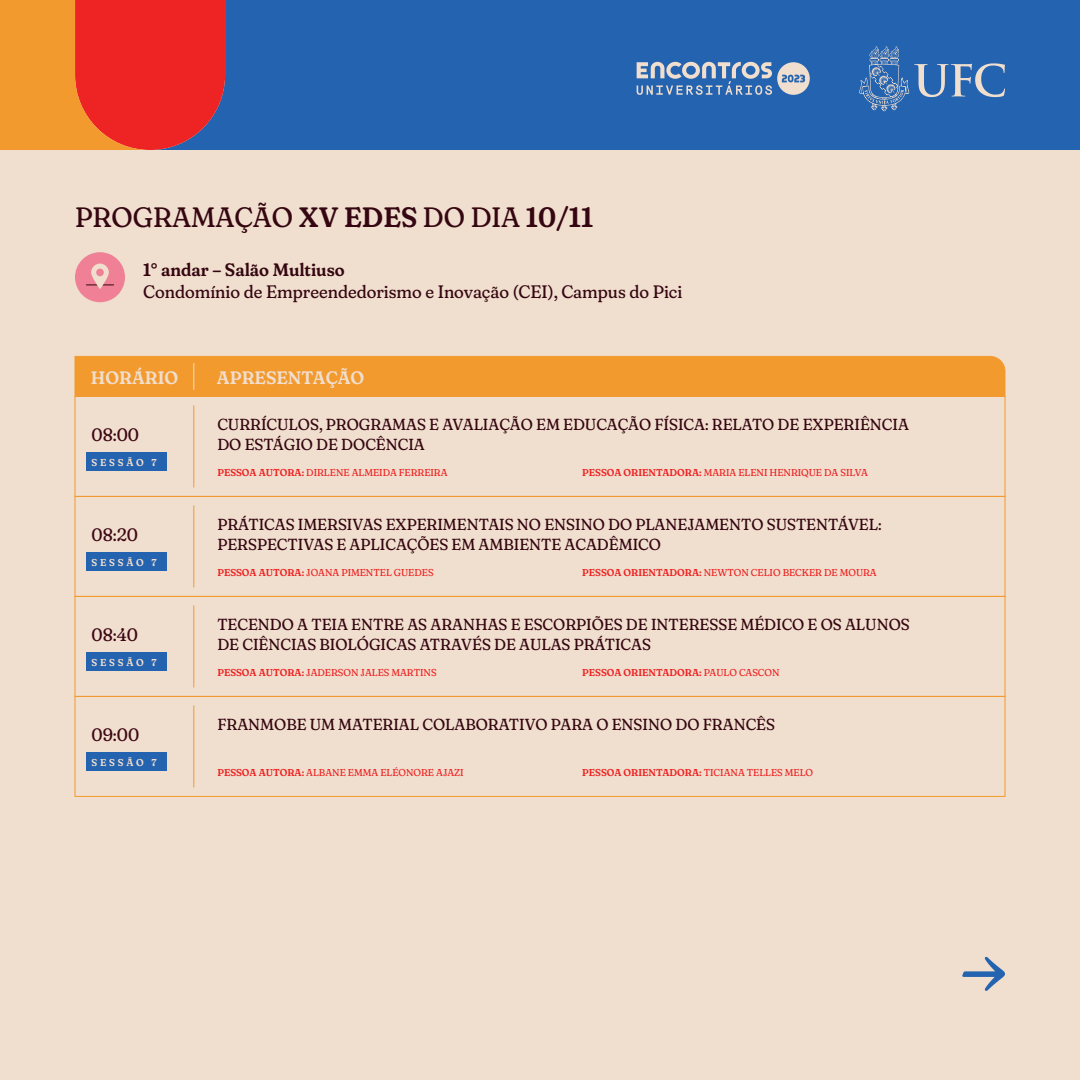
<style>
.page{position:relative;width:1080px;height:1080px;background:#f0dece}
.page>*{position:absolute;margin:0;border:0;box-sizing:border-box;transform-origin:0 0}
.t1{font:28px "Fraunces 72 pt Super Soft";color:#350611}
.t2{font:18px "Fraunces 72 pt Super Soft";color:#350611}
.t3{font:600 18px "Fraunces 72 pt Super Soft";color:#350611}
.t4{font:18px "Fraunces 72 pt Super Soft";color:#3d0613}
.t5{font:600 18px "Fraunces 72 pt Super Soft";color:#f0dece}
.t6{font:16px/19.2px "Fraunces 72 pt Super Soft";color:#350611}
.t7{font:10px "Fraunces 72 pt Super Soft";color:#ee2323}
.t8{font:600 10px "Fraunces 72 pt Super Soft";color:#ee2323}
.t9{font:600 10px "Fraunces 72 pt Super Soft";letter-spacing:.28em;color:#f0dece}
.s1{font-weight:600}
.s2{font-weight:400}
</style>
<div class="page">
<div style="left:225px;top:0;width:855px;height:150px;background:#2463b0"></div>
<svg style="left:0;top:0;width:225px;height:150px;background:#e8512c"></svg>
<svg style="left:858px;top:46px;width:147px;height:65px;background:#4375b4"></svg>
<svg style="left:637px;top:62px;width:173px;height:33px"></svg>
<div style="left:75px;top:252px;width:50px;height:50px;background:#ef8095;border-radius:50%"></div>
<svg style="left:86px;top:264px;width:28px;height:25px"></svg>
<div style="left:96px;top:269px;width:8px;height:7px;background:#ef8095;border-radius:50%"></div>
<hr style="left:193px;top:406px;width:1px;height:81px;background:#f39a2f">
<div style="left:74px;top:355px;width:932px;height:42px;background:#f39a2f"></div>
<div style="left:86px;top:452px;width:81px;height:19px;background:#2463b0"></div>
<div style="left:74px;top:496px;width:932px;height:101px;border:1px solid #f39a2f"></div>
<hr style="left:193px;top:506px;width:1px;height:81px;background:#f39a2f">
<div style="left:86px;top:552px;width:81px;height:19px;background:#2463b0"></div>
<div style="left:74px;top:596px;width:932px;height:101px;border:1px solid #f39a2f"></div>
<hr style="left:193px;top:606px;width:1px;height:81px;background:#f39a2f">
<div style="left:86px;top:652px;width:81px;height:19px;background:#2463b0"></div>
<div style="left:74px;top:696px;width:932px;height:101px;border:1px solid #f39a2f"></div>
<hr style="left:193px;top:706px;width:1px;height:81px;background:#f39a2f">
<div style="left:86px;top:752px;width:81px;height:19px;background:#2463b0"></div>
<svg style="left:962px;top:957px;width:43px;height:34px"></svg>
<h1 class="t1" style="left:75px;top:197px;width:520px">PROGRAMAÇÃO <span class="s1">XV EDES</span> DO DIA <span class="s1">10/11</span></h1>
<p class="t3" style="left:143px;top:256px;width:203px">1° andar – Salão Multiuso</p>
<p class="t2" style="left:143px;top:278px;width:541px">Condomínio de Empreendedorismo e Inovação (CEI), Campus do Pici</p>
<p class="t5" style="left:91px;top:364px;width:89px">HORÁRIO</p>
<p class="t5" style="left:217px;top:364px;width:149px">APRESENTAÇÃO</p>
<p class="t4" style="left:92px;top:422px;width:49px">08:00</p>
<p class="t9" style="left:92px;top:455px;width:67px">SESSÃO 7</p>
<p class="t4" style="left:92px;top:522px;width:48px">08:20</p>
<p class="t9" style="left:92px;top:555px;width:67px">SESSÃO 7</p>
<p class="t4" style="left:92px;top:622px;width:48px">08:40</p>
<p class="t9" style="left:92px;top:655px;width:67px">SESSÃO 7</p>
<p class="t4" style="left:92px;top:722px;width:49px">09:00</p>
<p class="t9" style="left:92px;top:755px;width:67px">SESSÃO 7</p>
<p class="t6" style="left:217px;top:414px;width:693px">CURRÍCULOS, PROGRAMAS E AVALIAÇÃO EM EDUCAÇÃO FÍSICA: RELATO DE EXPERIÊNCIA<br>DO ESTÁGIO DE DOCÊNCIA</p>
<p class="t7" style="left:217px;top:465px;width:232px"><span class="s1">PESSOA AUTORA:</span> DIRLENE ALMEIDA FERREIRA</p>
<p class="t7" style="left:582px;top:465px;width:287px"><span class="s1">PESSOA ORIENTADORA:</span> MARIA ELENI HENRIQUE DA SILVA</p>
<p class="t6" style="left:217px;top:514px;width:666px">PRÁTICAS IMERSIVAS EXPERIMENTAIS NO ENSINO DO PLANEJAMENTO SUSTENTÁVEL:<br>PERSPECTIVAS E APLICAÇÕES EM AMBIENTE ACADÊMICO</p>
<p class="t7" style="left:217px;top:565px;width:218px"><span class="s1">PESSOA AUTORA:</span> JOANA PIMENTEL GUEDES</p>
<p class="t7" style="left:582px;top:565px;width:296px"><span class="s1">PESSOA ORIENTADORA:</span> NEWTON CELIO BECKER DE MOURA</p>
<p class="t6" style="left:217px;top:614px;width:694px">TECENDO A TEIA ENTRE AS ARANHAS E ESCORPIÕES DE INTERESSE MÉDICO E OS ALUNOS<br>DE CIÊNCIAS BIOLÓGICAS ATRAVÉS DE AULAS PRÁTICAS</p>
<p class="t7" style="left:217px;top:665px;width:221px"><span class="s1">PESSOA AUTORA:</span> JADERSON JALES MARTINS</p>
<p class="t8" style="left:582px;top:665px;width:199px">PESSOA ORIENTADORA: <span class="s2">PAULO CASCON</span></p>
<p class="t6" style="left:217px;top:714px;width:559px">FRANMOBE UM MATERIAL COLABORATIVO PARA O ENSINO DO FRANCÊS</p>
<p class="t7" style="left:217px;top:765px;width:248px"><span class="s1">PESSOA AUTORA:</span> ALBANE EMMA ELÉONORE AJAZI</p>
<p class="t8" style="left:582px;top:765px;width:232px">PESSOA ORIENTADORA: <span class="s2">TICIANA TELLES MELO</span></p>
</div>
